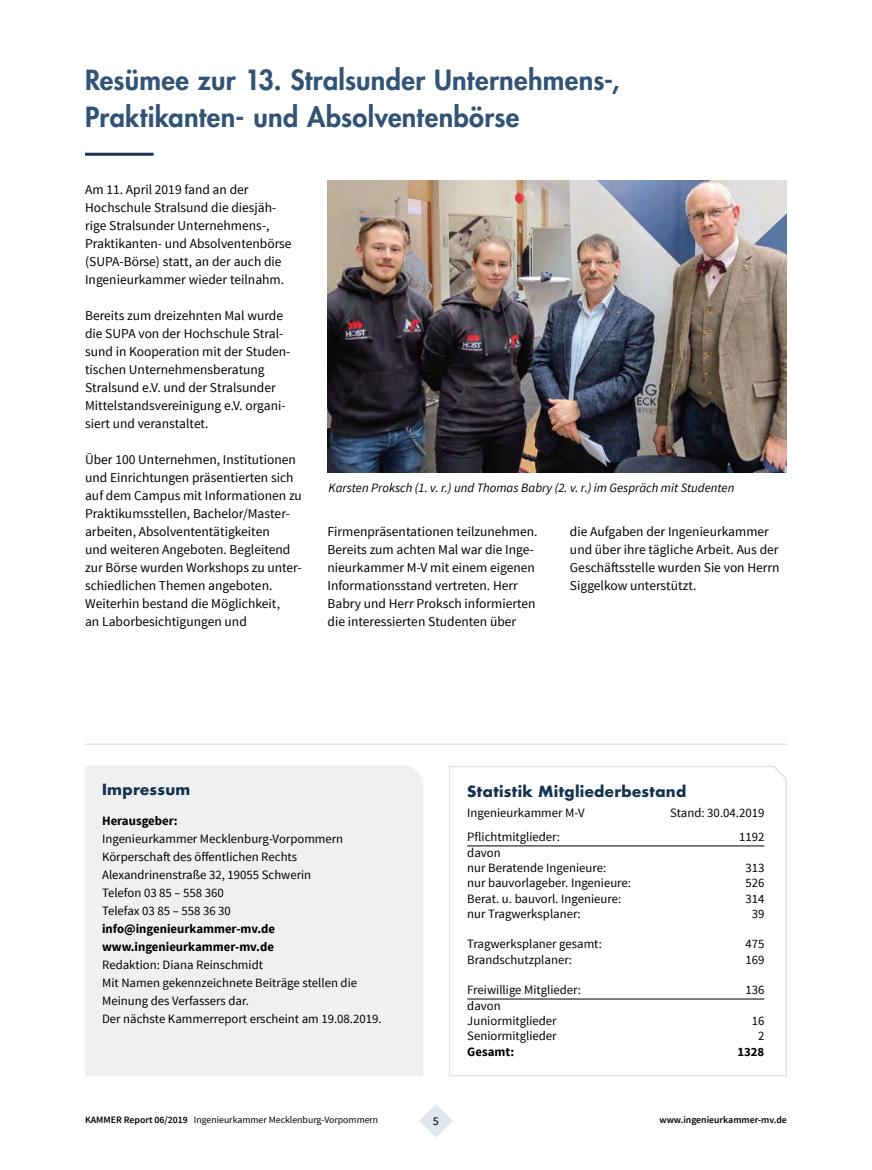
<style>
.page{position:relative;width:872px;height:1170px;background:#fff}
.page>*{position:absolute;margin:0;border:0;box-sizing:border-box;transform-origin:0 0}
.t1{font:800 27px/36.5px "Futura Std";letter-spacing:.01em;color:#315376}
.t2{font:700 15px "Futura Std";letter-spacing:.025em;color:#133351}
.t3{font:13.5px/18px "Source Sans Pro";color:#000}
.t4{font:12.75px/18px "Source Sans Pro";color:#000}
.t5{font:700 12.75px/18px "Source Sans Pro";color:#000}
.t6{font:italic 12.75px "Source Sans Pro";color:#000}
.t7{font:600 12px "Source Sans Pro";color:#133351}
.t8{font:9.75px "Source Sans Pro";color:#000}
.t9{font:600 9.75px "Source Sans Pro";color:#000}
.s1{font-weight:600}
</style>
<div class="page">
<svg style="left:419px;top:1104px;width:34px;height:33px"></svg>
<img style="left:327px;top:181px;width:460px;height:291px">
<hr style="left:85px;top:153px;width:68px;height:3px;background:#133351">
<div style="left:85px;top:766px;width:338px;height:310px;background:#f0f0f0"></div>
<svg style="left:449px;top:766px;width:338px;height:310px"></svg>
<hr style="left:85px;top:743px;width:702px;height:2px;background:#e3e3e3">
<h1 class="t1" style="left:85px;top:62px;width:536px">Resümee zur 13. Stralsunder Unternehmens-,<br>Praktikanten- und Absolventenbörse</h1>
<p class="t3" style="left:85px;top:181px;width:208px">Am 11. April 2019 fand an der Hochschule Stralsund die diesjäh&shy;rige Stralsunder Unternehmens-, Praktikanten- und Absolventenbörse (SUPA-Börse) statt, an der auch die Ingenieurkammer wieder teilnahm.</p>
<p class="t3" style="left:85px;top:307px;width:207px">Bereits zum dreizehnten Mal wurde die SUPA von der Hochschule Stral&shy;sund in Kooperation mit der Studen&shy;tischen Unternehmensberatung Stralsund e.V. und der Stralsunder Mittelstandsvereinigung e.V. organi&shy;siert und veranstaltet.</p>
<p class="t3" style="left:85px;top:451px;width:218px">Über 100 Unternehmen, Institutionen und Einrichtungen präsentierten sich auf dem Campus mit Informationen zu Praktikumsstellen, Bachelor/Master&shy;arbeiten, Absolvententätigkeiten<br>und weiteren Angeboten. Begleitend zur Börse wurden Workshops zu unter&shy;schiedlichen Themen angeboten.<br>Weiterhin bestand die Möglichkeit,<br>an Laborbesichtigungen und</p>
<p class="t6" style="left:328px;top:480px;width:407px">Karsten Proksch (1. v. r.) und Thomas Babry (2. v. r.) im Gespräch mit Studenten</p>
<p class="t3" style="left:327px;top:523px;width:211px">Firmenpräsentationen teilzunehmen.<br>Bereits zum achten Mal war die Inge&shy;nieurkammer M-V mit einem eigenen Informationsstand vertreten. Herr Babry und Herr Proksch informierten die interessierten Studenten über</p>
<p class="t3" style="left:570px;top:523px;width:211px">die Aufgaben der Ingenieurkammer und über ihre tägliche Arbeit. Aus der Geschäftsstelle wurden Sie von Herrn Siggelkow unterstützt.</p>
<p class="t2" style="left:102px;top:779px;width:90px">Impressum</p>
<p class="t5" style="left:102px;top:811px;width:77px">Herausgeber:</p>
<p class="t4" style="left:102px;top:829px;width:243px">Ingenieurkammer Mecklenburg-Vorpommern Körperschaft des öffentlichen Rechts Alexandrinenstraße 32, 19055 Schwerin Telefon 03 85 – 558 360<br>Telefax 03 85 – 558 36 30</p>
<p class="t5" style="left:102px;top:919px;width:174px">info@ingenieurkammer-mv.de www.ingenieurkammer-mv.de</p>
<p class="t4" style="left:102px;top:955px;width:281px">Redaktion: Diana Reinschmidt<br>Mit Namen gekennzeichnete Beiträge stellen die Meinung des Verfassers dar.<br>Der nächste Kammerreport erscheint am 19.08.2019.</p>
<p class="t2" style="left:467px;top:781px;width:221px">Statistik Mitgliederbestand</p>
<p class="t4" style="left:467px;top:804px;width:119px">Ingenieurkammer M-V</p>
<p class="t4" style="left:670px;top:804px;width:96px">Stand: 30.04.2019</p>
<p class="t4" style="left:467px;top:828px;width:94px">Pflichtmitglieder:</p>
<p class="t4" style="left:739px;top:828px;width:27px">1192</p>
<p class="t4" style="left:467px;top:844px;width:140px;line-height:15.3px">davon<br>nur Beratende Ingenieure:</p>
<p class="t4" style="left:745px;top:858px;width:21px">313</p>
<p class="t4" style="left:467px;top:874px;width:165px">nur bauvorlageber. Ingenieure:</p>
<p class="t4" style="left:745px;top:874px;width:21px">526</p>
<p class="t4" style="left:467px;top:889px;width:156px">Berat. u. bauvorl. Ingenieure:</p>
<p class="t4" style="left:745px;top:889px;width:21px">314</p>
<p class="t4" style="left:467px;top:904px;width:115px">nur Tragwerksplaner:</p>
<p class="t4" style="left:751px;top:904px;width:14px">39</p>
<p class="t4" style="left:467px;top:935px;width:136px">Tragwerksplaner gesamt:</p>
<p class="t4" style="left:745px;top:935px;width:21px">475</p>
<p class="t4" style="left:467px;top:950px;width:106px">Brandschutzplaner:</p>
<p class="t4" style="left:745px;top:950px;width:21px">169</p>
<p class="t4" style="left:467px;top:981px;width:115px">Freiwillige Mitglieder:</p>
<p class="t4" style="left:745px;top:981px;width:21px">136</p>
<p class="t4" style="left:467px;top:997px;width:91px;line-height:15.3px">davon<br>Juniormitglieder</p>
<p class="t4" style="left:751px;top:1011px;width:14px">16</p>
<p class="t4" style="left:467px;top:1027px;width:91px">Seniormitglieder</p>
<p class="t4" style="left:758px;top:1027px;width:8px">2</p>
<p class="t5" style="left:467px;top:1042px;width:48px">Gesamt:</p>
<p class="t5" style="left:737px;top:1042px;width:28px">1328</p>
<p class="t8" style="left:85px;top:1113px;width:295px"><span class="s1">KAMMER Report 06/2019</span> Ingenieurkammer Mecklenburg-Vorpommern</p>
<p class="t7" style="left:433px;top:1112px;width:8px">5</p>
<p class="t9" style="left:659px;top:1113px;width:129px">www.ingenieurkammer-mv.de</p>
</div>
